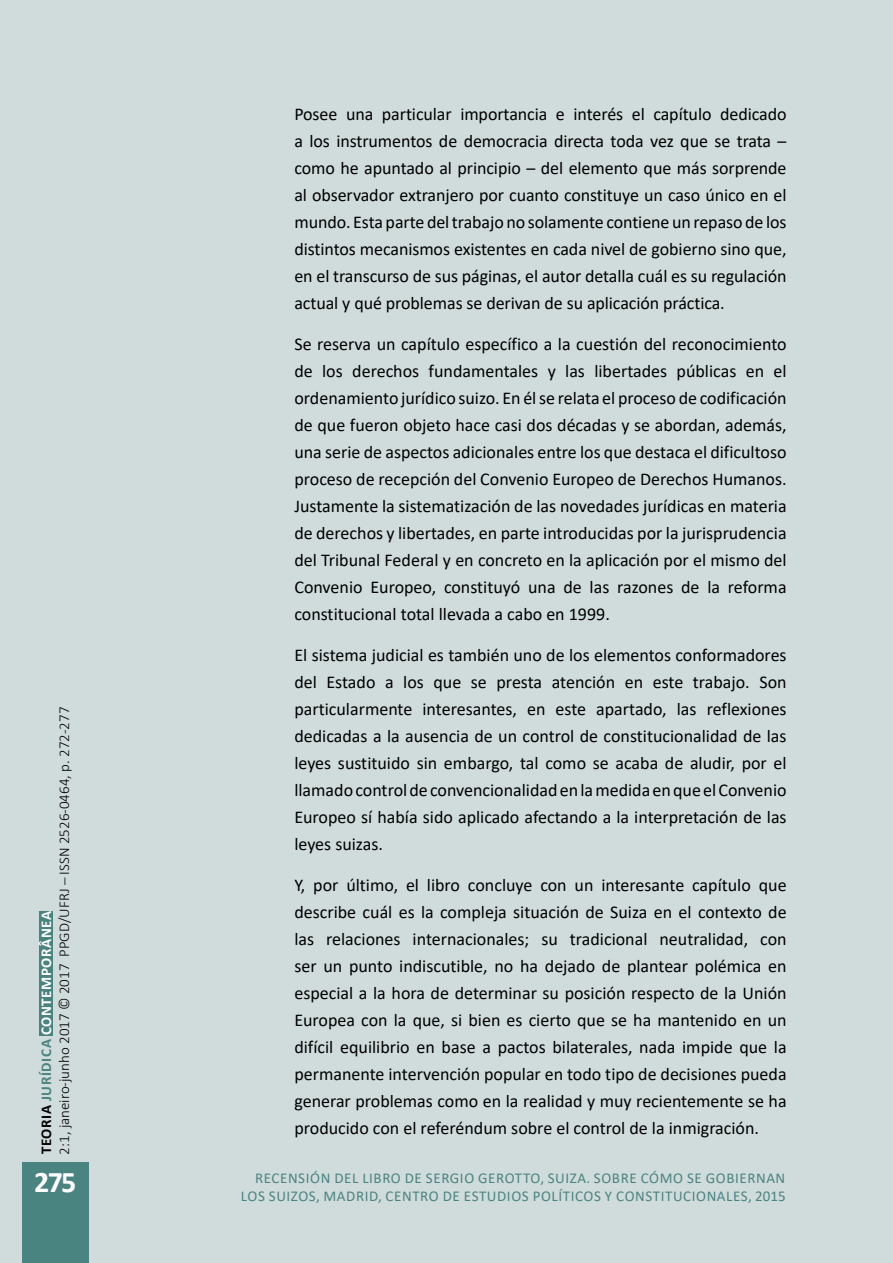
<style>
.page{position:relative;width:893px;height:1263px;background:#d0dbdb}
.page>*{position:absolute;margin:0;border:0;box-sizing:border-box;transform-origin:0 0}
.t1{font:700 30px "Calibri";color:#fff}
.t2{font:18px/27px "Calibri";color:#000;text-align:justify}
.t3{font:15px/18px "Calibri";letter-spacing:.04em;color:#4a8481;text-align:right}
.t4{font:300 15px/18px "Calibri";color:#000}
.s1{font-weight:700}
.s2{font-weight:700;color:#4a8481}
.s3{font-weight:700;color:#fff}
</style>
<div class="page">
<div style="left:39px;top:911px;width:14px;height:124px;background:#4a8481"></div>
<div style="left:22px;top:1162px;width:67px;height:101px;background:#4a8481"></div>
<p class="t4" style="left:37px;top:1154px;width:449px;rotate:-90deg"><span class="s1">TEORIA</span> <span class="s2">JURÍDICA</span> <span class="s3">CONTEMPORÂNEA<br></span>2:1, janeiro-junho 2017 © 2017 PPGD/UFRJ – ISSN 2526-0464, p. 272-277</p>
<p class="t2" style="left:294px;top:100px;width:494px">Posee una particular importancia e interés el capítulo dedicado a los instrumentos de democracia directa toda vez que se trata – como he apuntado al principio – del elemento que más sorprende al observador extranjero por cuanto constituye un caso único en el mundo. Esta parte del trabajo no solamente contiene un repaso de los distintos mecanismos existentes en cada nivel de gobierno sino que, en el transcurso de sus páginas, el autor detalla cuál es su regulación actual y qué problemas se derivan de su aplicación práctica.</p>
<p class="t2" style="left:294px;top:330px;width:494px">Se reserva un capítulo específico a la cuestión del reconocimiento de los derechos fundamentales y las libertades públicas en el ordenamiento jurídico suizo. En él se relata el proceso de codificación de que fueron objeto hace casi dos décadas y se abordan, además, una serie de aspectos adicionales entre los que destaca el dificultoso proceso de recepción del Convenio Europeo de Derechos Humanos.<br>Justamente la sistematización de las novedades jurídicas en materia de derechos y libertades, en parte introducidas por la jurisprudencia del Tribunal Federal y en concreto en la aplicación por el mismo del Convenio Europeo, constituyó una de las razones de la reforma constitucional total llevada a cabo en 1999.</p>
<p class="t2" style="left:294px;top:641px;width:494px">El sistema judicial es también uno de los elementos conformadores del Estado a los que se presta atención en este trabajo. Son particularmente interesantes, en este apartado, las reflexiones dedicadas a la ausencia de un control de constitucionalidad de las leyes sustituido sin embargo, tal como se acaba de aludir, por el llamado control de convencionalidad en la medida en que el Convenio Europeo sí había sido aplicado afectando a la interpretación de las leyes suizas.</p>
<p class="t2" style="left:294px;top:871px;width:494px">Y, por último, el libro concluye con un interesante capítulo que describe cuál es la compleja situación de Suiza en el contexto de las relaciones internacionales; su tradicional neutralidad, con ser un punto indiscutible, no ha dejado de plantear polémica en especial a la hora de determinar su posición respecto de la Unión Europea con la que, si bien es cierto que se ha mantenido en un difícil equilibrio en base a pactos bilaterales, nada impide que la permanente intervención popular en todo tipo de decisiones pueda generar problemas como en la realidad y muy recientemente se ha producido con el referéndum sobre el control de la inmigración.</p>
<h1 class="t1" style="left:34px;top:1161px;width:44px">275</h1>
<p class="t3" style="left:241px;top:1168px;width:546px">RECENSIÓN DEL LIBRO DE SERGIO GEROTTO, SUIZA. SOBRE CÓMO SE GOBIERNAN<br>LOS SUIZOS, MADRID, CENTRO DE ESTUDIOS POLÍTICOS Y CONSTITUCIONALES, 2015</p>
</div>
